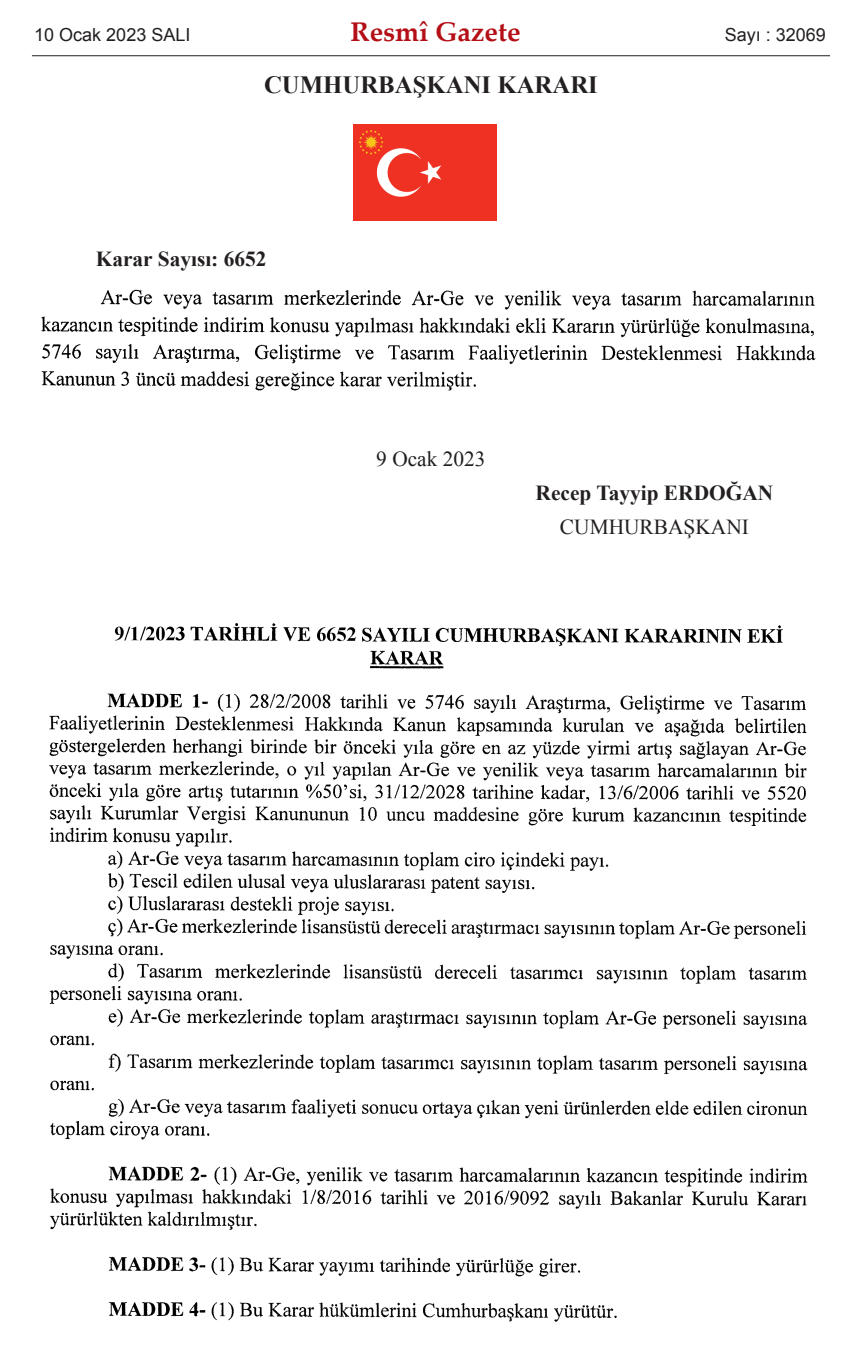
<style>
.page{position:relative;width:862px;height:1365px;background:#fff}
.page>*{position:absolute;margin:0;border:0;box-sizing:border-box;transform-origin:0 0}
.t1{font:700 27px "Palatino Linotype";color:#b40e16}
.t2{font:700 24.75px "Times New Roman";color:#231f20}
.t3{font:700 21.38px "Times New Roman";color:#231f20}
.t4{font:21.38px "Times New Roman";color:#231f20}
.t5{font:18px "Arial";color:#231f20}
</style>
<div class="page">
<img style="left:353px;top:125px;width:143px;height:95px">
<img style="left:41px;top:289px;width:775px;height:102px">
<img style="left:49px;top:623px;width:759px;height:699px">
<hr style="left:32px;top:55px;width:797px;height:1px;background:#231f20">
<p class="t5" style="left:34px;top:25px;width:158px">10 Ocak 2023 SALI</p>
<p class="t1" style="left:350px;top:21px;width:171px">Resmî Gazete</p>
<p class="t5" style="left:724px;top:25px;width:103px">Sayı : 32069</p>
<p class="t2" style="left:264px;top:71px;width:335px">CUMHURBAŞKANI KARARI</p>
<p class="t3" style="left:96px;top:247px;width:172px">Karar Sayısı: 6652</p>
<p class="t4" style="left:376px;top:447px;width:111px">9 Ocak 2023</p>
<p class="t3" style="left:535px;top:481px;width:239px">Recep Tayyip ERDOĞAN</p>
<p class="t4" style="left:559px;top:515px;width:190px">CUMHURBAŞKANI</p>
</div>
